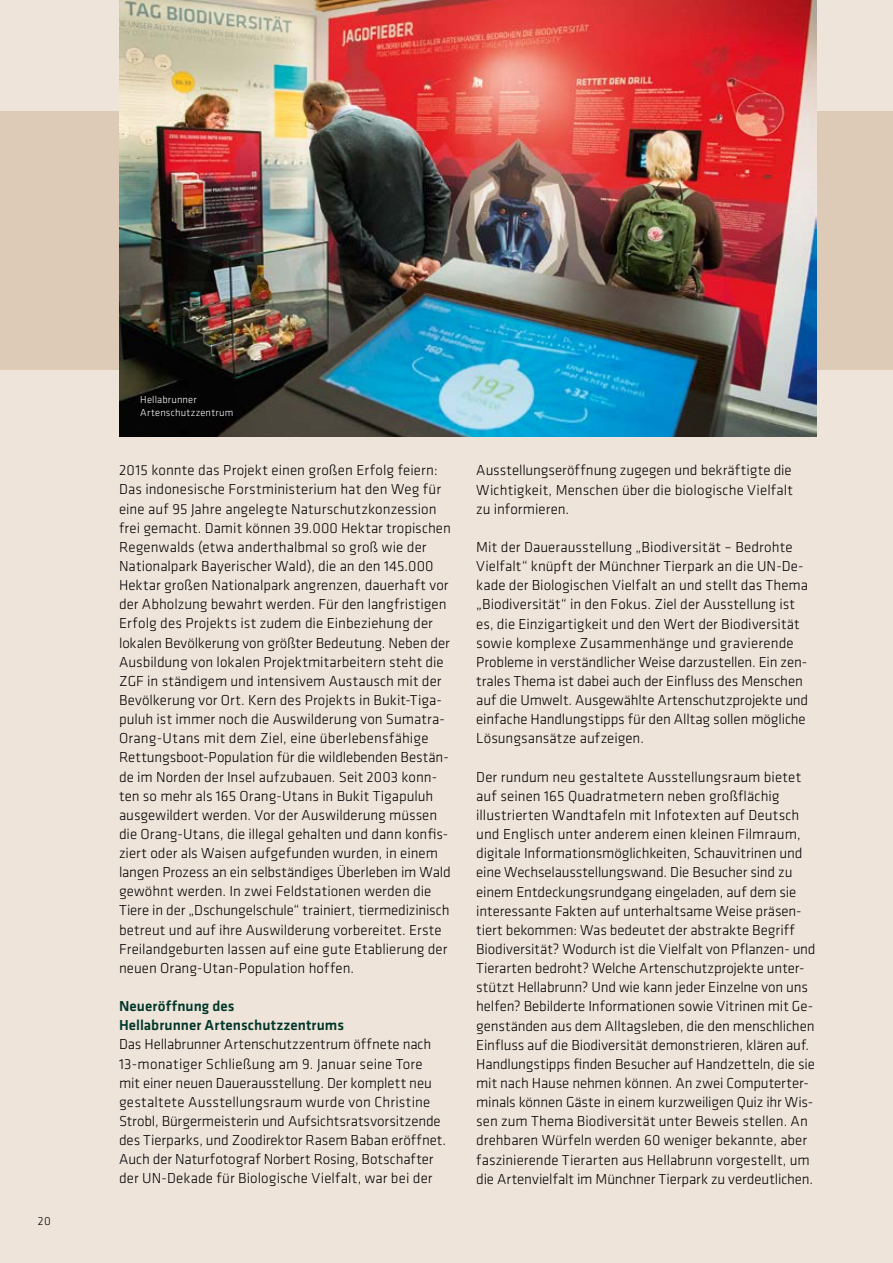
<style>
.page{position:relative;width:893px;height:1263px;background:#eee4da}
.page>*{position:absolute;margin:0;border:0;box-sizing:border-box;transform-origin:0 0}
.t1{font:300 15px/19.2px "Klavika";color:#000}
.t2{font:500 15px/19.2px "Klavika";letter-spacing:.005em;color:#00372a}
.t3{font:300 12px "Klavika";color:#000}
.t4{font:300 10.5px/12.6px "Klavika";letter-spacing:.015em;color:#fff}
</style>
<div class="page">
<div style="left:0;top:112px;width:893px;height:258px;background:#ddcbb8"></div>
<img style="left:119px;top:0;width:697px;height:437px">
<p class="t3" style="left:38px;top:1214px;width:15px">20</p>
<p class="t4" style="left:140px;top:393px;width:94px">Hellabrunner<br>Artenschutzzentrum</p>
<p class="t1" style="left:119px;top:461px;width:333px">2015 konnte das Projekt einen großen Erfolg feiern:<br>Das indonesische Forstministerium hat den Weg für eine auf 95 Jahre angelegte Naturschutzkonzession frei gemacht. Damit können 39.000 Hektar tropischen Regenwalds (etwa anderthalbmal so groß wie der Nationalpark Bayerischer Wald), die an den 145.000<br>Hektar großen Nationalpark angrenzen, dauerhaft vor der Abholzung bewahrt werden. Für den langfristigen Erfolg des Projekts ist zudem die Einbeziehung der lokalen Bevölkerung von größter Bedeutung. Neben der Ausbildung von lokalen Projektmitarbeitern steht die ZGF in ständigem und intensivem Austausch mit der Bevölkerung vor Ort. Kern des Projekts in Bukit-Tiga&shy;puluh ist immer noch die Auswilderung von Sumatra-Orang-Utans mit dem Ziel, eine überlebensfähige Rettungsboot-Population für die wildlebenden Bestän&shy;de im Norden der Insel aufzubauen. Seit 2003 konn&shy;ten so mehr als 165 Orang-Utans in Bukit Tigapuluh ausgewildert werden. Vor der Auswilderung müssen die Orang-Utans, die illegal gehalten und dann konfis&shy;ziert oder als Waisen aufgefunden wurden, in einem langen Prozess an ein selbständiges Überleben im Wald gewöhnt werden. In zwei Feldstationen werden die Tiere in der „Dschungelschule“ trainiert, tiermedizinisch betreut und auf ihre Auswilderung vorbereitet. Erste Freilandgeburten lassen auf eine gute Etablierung der neuen Orang-Utan-Population hoffen.</p>
<p class="t2" style="left:119px;top:997px;width:227px">Neueröffnung des<br>Hellabrunner Artenschutzzentrums</p>
<p class="t1" style="left:119px;top:1035px;width:329px">Das Hellabrunner Artenschutzzentrum öffnete nach 13-monatiger Schließung am 9. Januar seine Tore mit einer neuen Dauerausstellung. Der komplett neu gestaltete Ausstellungsraum wurde von Christine Strobl, Bürgermeisterin und Aufsichtsratsvorsitzende des Tierparks, und Zoodirektor Rasem Baban eröffnet.<br>Auch der Naturfotograf Norbert Rosing, Botschafter der UN-Dekade für Biologische Vielfalt, war bei der</p>
<p class="t1" style="left:476px;top:461px;width:318px;text-align:justify">Ausstellungseröffnung zugegen und bekräftigte die Wichtigkeit, Menschen über die biologische Vielfalt zu informieren.</p>
<p class="t1" style="left:476px;top:538px;width:333px">Mit der Dauerausstellung „Biodiversität – Bedrohte Vielfalt“ knüpft der Münchner Tierpark an die UN-De&shy;kade der Biologischen Vielfalt an und stellt das Thema „Biodiversität“ in den Fokus. Ziel der Ausstellung ist es, die Einzigartigkeit und den Wert der Biodiversität sowie komplexe Zusammenhänge und gravierende Probleme in verständlicher Weise darzustellen. Ein zen&shy;trales Thema ist dabei auch der Einfluss des Menschen auf die Umwelt. Ausgewählte Artenschutzprojekte und einfache Handlungstipps für den Alltag sollen mögliche Lösungsansätze aufzeigen.</p>
<p class="t1" style="left:476px;top:767px;width:341px">Der rundum neu gestaltete Ausstellungsraum bietet auf seinen 165 Quadratmetern neben großflächig illustrierten Wandtafeln mit Infotexten auf Deutsch und Englisch unter anderem einen kleinen Filmraum, digitale Informationsmöglichkeiten, Schauvitrinen und eine Wechselausstellungswand. Die Besucher sind zu einem Entdeckungsrundgang eingeladen, auf dem sie interessante Fakten auf unterhaltsame Weise präsen&shy;tiert bekommen: Was bedeutet der abstrakte Begriff Biodiversität? Wodurch ist die Vielfalt von Pflanzen- und Tierarten bedroht? Welche Artenschutzprojekte unter&shy;stützt Hellabrunn? Und wie kann jeder Einzelne von uns helfen? Bebilderte Informationen sowie Vitrinen mit Ge&shy;genständen aus dem Alltagsleben, die den menschlichen Einfluss auf die Biodiversität demonstrieren, klären auf.<br>Handlungstipps finden Besucher auf Handzetteln, die sie mit nach Hause nehmen können. An zwei Computerter&shy;minals können Gäste in einem kurzweiligen Quiz ihr Wis&shy;sen zum Thema Biodiversität unter Beweis stellen. An drehbaren Würfeln werden 60 weniger bekannte, aber faszinierende Tierarten aus Hellabrunn vorgestellt, um die Artenvielfalt im Münchner Tierpark zu verdeutlichen.</p>
</div>
